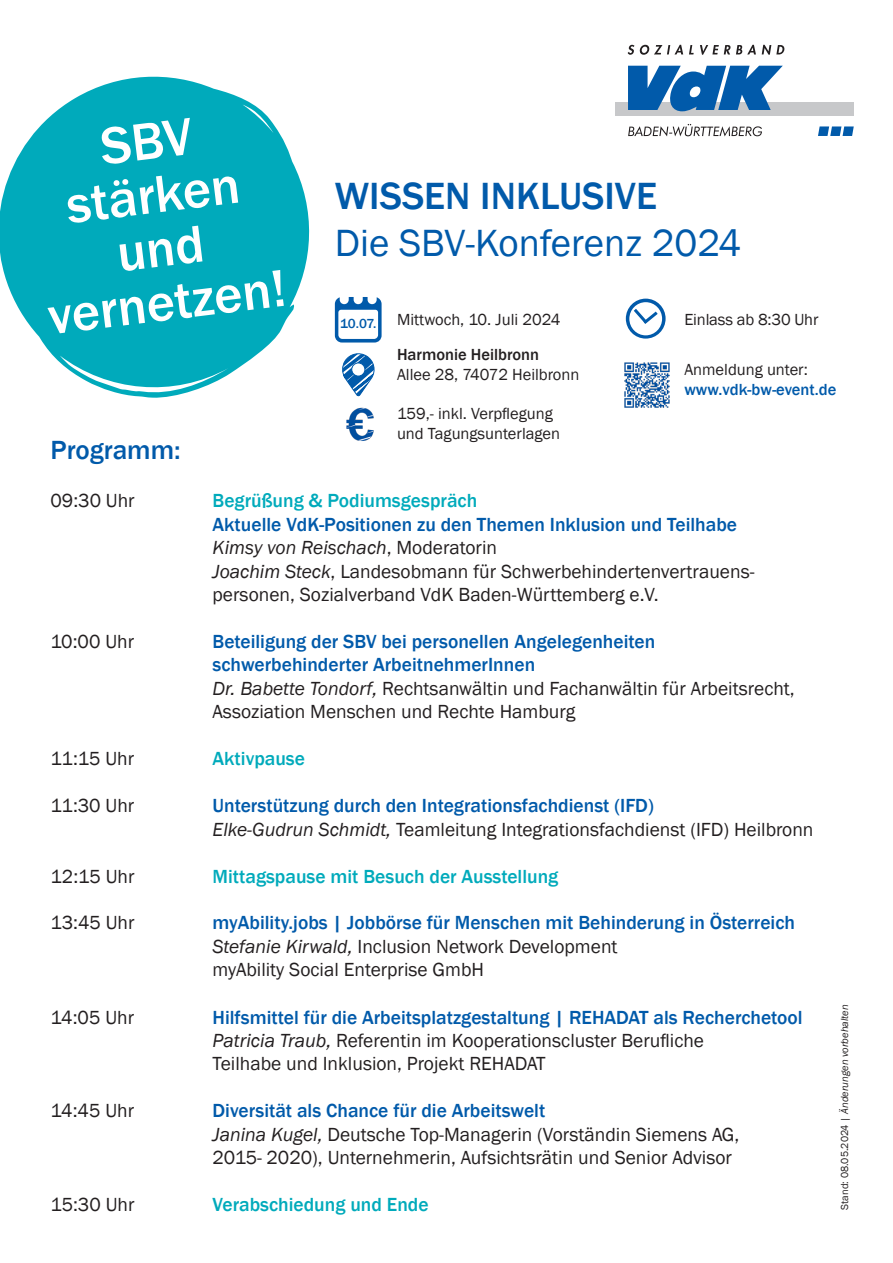
<style>
.page{position:relative;width:893px;height:1263px;background:#fff}
.page>*{position:absolute;margin:0;border:0;box-sizing:border-box;transform-origin:0 0}
.t1{font:500 54px "Franklin Gothic";color:#fff}
.t2{font:39px "Franklin Gothic";color:#015aaa}
.t3{font:500 39px "Franklin Gothic";color:#015aaa}
.t4{font:500 27px "Franklin Gothic";color:#015aaa}
.t5{font:500 19.5px/23.4px "Franklin Gothic";color:#015aaa}
.t6{font:19.5px/23.4px "Franklin Gothic";color:#231f20}
.t7{font:500 19.5px "Franklin Gothic";color:#0ab}
.t8{font:16.5px/19.8px "Franklin Gothic";color:#231f20}
.t9{font:500 16.5px "Franklin Gothic";color:#015aaa}
.t10{font:500 16.5px "Franklin Gothic";color:#231f20}
.t11{font:500 13.5px "Franklin Gothic";color:#015aaa}
.t12{font:italic 10.5px "Franklin Gothic";color:#231f20}
.s1{color:#0ab}
.s2{font-style:italic}
.s3{font-weight:400;font-style:italic;color:#231f20}
.s4{font-weight:400;color:#231f20}
.s5{font-style:normal}
</style>
<div class="page">
<svg style="left:335px;top:297px;width:47px;height:45px"></svg>
<svg style="left:628px;top:124px;width:134px;height:12px"></svg>
<div style="left:615px;top:103px;width:239px;height:13px;background:#c7c8ca"></div>
<svg style="left:628px;top:45px;width:55px;height:10px"></svg>
<svg style="left:689px;top:45px;width:5px;height:9px"></svg>
<svg style="left:700px;top:45px;width:56px;height:10px"></svg>
<svg style="left:762px;top:45px;width:23px;height:10px"></svg>
<svg style="left:628px;top:66px;width:155px;height:45px"></svg>
<svg style="left:818px;top:126px;width:36px;height:10px"></svg>
<svg style="left:0;top:76px;width:310px;height:322px;fill:#0ab"></svg>
<img style="left:624px;top:362px;width:46px;height:46px">
<svg style="left:626px;top:299px;width:40px;height:40px"></svg>
<div style="left:629px;top:302px;width:33px;height:33px;background:#fff;border-radius:50%"></div>
<svg style="left:631px;top:305px;width:30px;height:22px"></svg>
<svg style="left:342px;top:353px;width:33px;height:44px"></svg>
<img style="left:346px;top:407px;width:28px;height:34px">
<div style="left:99px;top:118px;width:95px;height:47px;background:#0ab"></div>
<div style="left:119px;top:226px;width:83px;height:46px;background:#0ab"></div>
<p class="t1" style="left:62px;top:172px;width:176px;rotate:-7deg">stärken</p>
<p class="t3" style="left:335px;top:172px;width:324px">WISSEN INKLUSIVE</p>
<p class="t2" style="left:335px;top:219px;width:408px">Die SBV-Konferenz 2024</p>
<p class="t1" style="left:44px;top:283px;width:241px;rotate:-7deg">vernetzen!</p>
<p class="t11" style="left:340px;top:315px;width:38px">10.07.</p>
<p class="t8" style="left:397px;top:310px;width:165px">Mittwoch, 10. Juli 2024</p>
<p class="t10" style="left:397px;top:344px;width:143px">Harmonie Heilbronn</p>
<p class="t8" style="left:397px;top:365px;width:184px">Allee 28, 74072 Heilbronn</p>
<p class="t8" style="left:397px;top:404px;width:165px">159,- inkl. Verpflegung und Tagungsunterlagen</p>
<p class="t8" style="left:684px;top:310px;width:136px">Einlass ab 8:30 Uhr</p>
<p class="t8" style="left:684px;top:360px;width:125px">Anmeldung unter:</p>
<p class="t9" style="left:684px;top:379px;width:153px">www.vdk-bw-event.de</p>
<p class="t4" style="left:51px;top:433px;width:132px">Programm:</p>
<p class="t6" style="left:51px;top:490px;width:86px">09:30 Uhr</p>
<p class="t5" style="left:213px;top:489px;width:526px"><span class="s1">Begrüßung &amp; Podiumsgespräch<br></span>Aktuelle VdK-Positionen zu den Themen Inklusion und Teilhabe</p>
<p class="t6" style="left:213px;top:536px;width:544px"><span class="s2">Kimsy von Reischach</span>, Moderatorin<br><span class="s2">Joachim Steck</span>, Landesobmann für Schwerbehindertenvertrauens-</p>
<p class="t6" style="left:213px;top:583px;width:448px">personen, Sozialverband VdK Baden-Württemberg e.V.</p>
<p class="t6" style="left:51px;top:630px;width:85px">10:00 Uhr</p>
<p class="t5" style="left:212px;top:630px;width:584px">Beteiligung der SBV bei personellen Angelegenheiten schwerbehinderter ArbeitnehmerInnen<br><span class="s3">Dr. Babette Tondorf,</span> <span class="s4">Rechtsanwältin und Fachanwältin für Arbeitsrecht, Assoziation Menschen und Rechte Hamburg</span></p>
<p class="t6" style="left:51px;top:747px;width:85px">11:15 Uhr</p>
<p class="t7" style="left:213px;top:746px;width:94px">Aktivpause</p>
<p class="t6" style="left:51px;top:794px;width:85px">11:30 Uhr</p>
<p class="t5" style="left:213px;top:794px;width:443px">Unterstützung durch den Integrationsfachdienst (IFD)</p>
<p class="t6" style="left:213px;top:818px;width:602px"><span class="s2">Elke-Gudrun Schmidt,</span> Teamleitung Integrationsfachdienst (IFD) Heilbronn</p>
<p class="t6" style="left:51px;top:865px;width:85px">12:15 Uhr</p>
<p class="t7" style="left:213px;top:864px;width:347px">Mittagspause mit Besuch der Ausstellung</p>
<p class="t6" style="left:51px;top:911px;width:86px">13:45 Uhr</p>
<p class="t5" style="left:213px;top:911px;width:584px">myAbility.jobs | Jobbörse für Menschen mit Behinderung in Österreich<br><span class="s3">Stefanie Kirwald,</span> <span class="s4">Inclusion Network Development<br>myAbility Social Enterprise GmbH</span></p>
<p class="t6" style="left:51px;top:1006px;width:85px">14:05 Uhr</p>
<p class="t5" style="left:213px;top:1005px;width:592px">Hilfsmittel für die Arbeitsplatzgestaltung | REHADAT als Recherchetool</p>
<p class="t6" style="left:213px;top:1029px;width:493px"><span class="s2">Patricia Traub,</span> Referentin im Kooperationscluster Berufliche</p>
<p class="t6" style="left:213px;top:1052px;width:335px">Teilhabe und Inklusion, Projekt REHADAT</p>
<p class="t6" style="left:51px;top:1099px;width:85px">14:45 Uhr</p>
<p class="t5" style="left:213px;top:1099px;width:334px">Diversität als Chance für die Arbeitswelt</p>
<p class="t6" style="left:213px;top:1123px;width:528px"><span class="s2">Janina Kugel,</span> Deutsche Top-Managerin (Vorständin Siemens AG,</p>
<p class="t6" style="left:213px;top:1146px;width:521px">2015- 2020), Unternehmerin, Aufsichtsrätin und Senior Advisor</p>
<p class="t6" style="left:51px;top:1193px;width:85px">15:30 Uhr</p>
<p class="t7" style="left:213px;top:1192px;width:218px">Verabschiedung und Ende</p>
<p class="t12" style="left:838px;top:1210px;width:207px;rotate:-90deg"><span class="s5">Stand: 08.05.2024 |</span> Änderungen vorbehalten</p>
</div>
